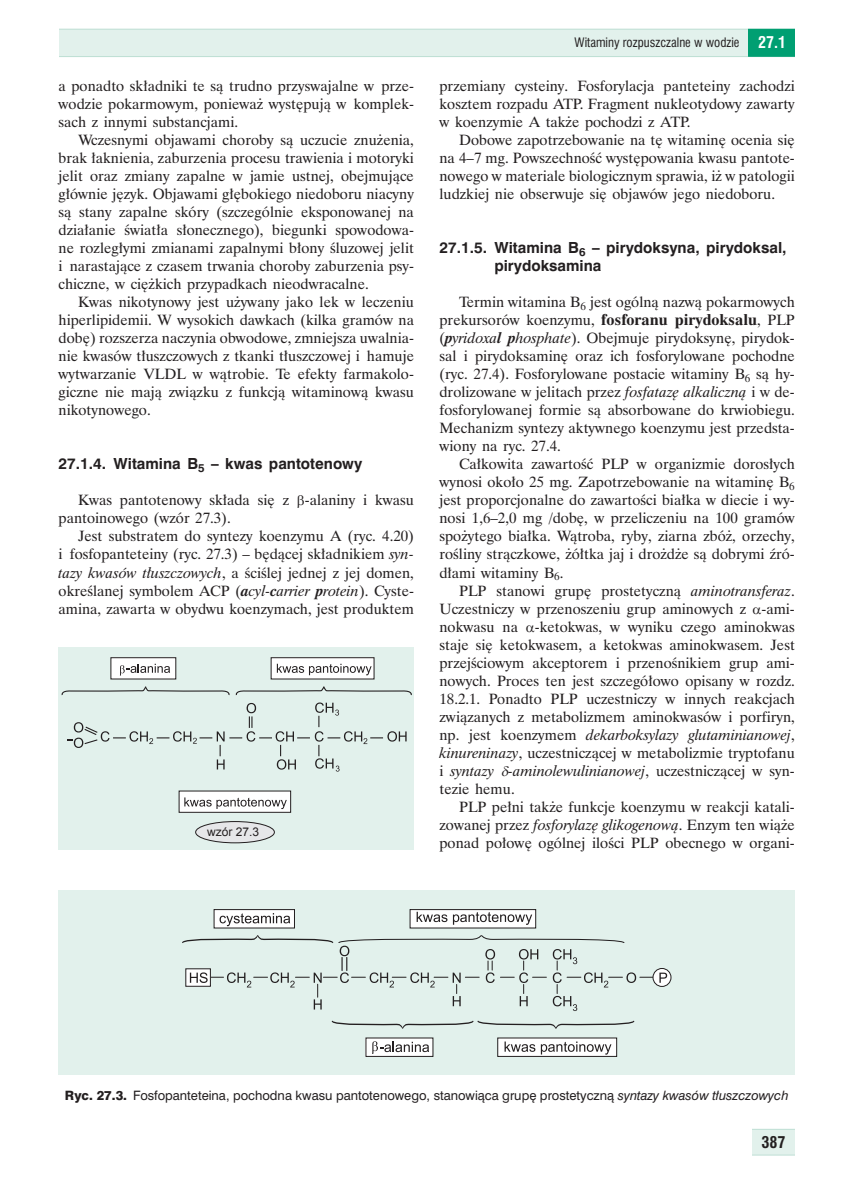
<style>
.page{position:relative;width:862px;height:1181px;background:#fff}
.page>*{position:absolute;margin:0;border:0;box-sizing:border-box;transform-origin:0 0}
.t1{font:700 15px "Swis 721 Cn PL";color:#231f20}
.t2{font:14.25px/18px "Dutch 801 Rm PL";color:#231f20;text-align:justify}
.t3{font:700 14.25px/18px "Swis 721 PL";color:#231f20}
.t4{font:12px "Swis 721 PL";color:#231f20}
.t5{font:12px "Swis 721 Cn PL";color:#231f20}
.t6{font:12px "Arial";color:#231f20}
.s1{font-style:italic}
.s2{font-weight:700;font-style:italic}
.s3{font-weight:700;font-size:15px;color:#fff}
.s4{font-weight:700}
.s5{font-family:"Swis 721 Hv PL"}
</style>
<div class="page">
<svg style="left:59px;top:29px;width:688px;height:28px;background:#dfefea"></svg>
<div style="left:748px;top:30px;width:51px;height:26px;background:#009f72"></div>
<div style="left:747px;top:29px;width:53px;height:28px;border:2px solid #009f72"></div>
<div style="left:794px;top:17px;width:67px;height:41px;background:#fff"></div>
<div style="left:748px;top:1128px;width:50px;height:26px;background:#e2f1ec"></div>
<div style="left:747px;top:1128px;width:51px;height:27px;border:1px solid #bedfd4"></div>
<div style="left:794px;top:1125px;width:30px;height:32px;background:#fff"></div>
<div style="left:722px;top:1124px;width:30px;height:34px;background:#fff"></div>
<div style="left:59px;top:647px;width:355px;height:203px;background:#e2f1ec"></div>
<div style="left:111px;top:657px;width:65px;height:21px;background:#fff"></div>
<div style="left:111px;top:657px;width:65px;height:22px;border:1px solid #231f20"></div>
<div style="left:271px;top:657px;width:103px;height:21px;background:#fff"></div>
<div style="left:271px;top:657px;width:103px;height:22px;border:1px solid #231f20"></div>
<svg style="left:68px;top:702px;width:338px;height:69px"></svg>
<svg style="left:61px;top:686px;width:351px;height:10px"></svg>
<div style="left:179px;top:790px;width:111px;height:22px;background:#fff"></div>
<svg style="left:184px;top:797px;width:103px;height:11px"></svg>
<svg style="left:277px;top:663px;width:94px;height:12px"></svg>
<svg style="left:120px;top:663px;width:50px;height:12px"></svg>
<div style="left:59px;top:890px;width:735px;height:184px;background:#e2f1ec"></div>
<div style="left:497px;top:1037px;width:119px;height:19px;background:linear-gradient(to right,#fff,#fff)"></div>
<div style="left:366px;top:1037px;width:67px;height:19px;background:linear-gradient(to right,#f5f5f5,#fff)"></div>
<div style="left:410px;top:909px;width:125px;height:18px;background:#fff"></div>
<div style="left:410px;top:909px;width:125px;height:18px;border:1px solid #231f20"></div>
<div style="left:214px;top:909px;width:80px;height:18px;background:#fff"></div>
<div style="left:214px;top:909px;width:80px;height:18px;border:1px solid #231f20"></div>
<svg style="left:219px;top:913px;width:71px;height:13px"></svg>
<svg style="left:416px;top:911px;width:116px;height:13px"></svg>
<svg style="left:504px;top:1041px;width:107px;height:13px"></svg>
<svg style="left:652px;top:968px;width:18px;height:18px"></svg>
<div style="left:652px;top:968px;width:18px;height:18px;border:1px solid #231f20;border-radius:50%"></div>
<svg style="left:659px;top:972px;width:8px;height:10px"></svg>
<svg style="left:182px;top:935px;width:471px;height:75px"></svg>
<svg style="left:372px;top:1041px;width:57px;height:12px"></svg>
<svg style="left:331px;top:1020px;width:303px;height:9px"></svg>
<div style="left:195px;top:821px;width:79px;height:21px;background:#e6e7e9;border-radius:50%"></div>
<div style="left:195px;top:821px;width:79px;height:21px;border:1px solid #231f20;border-radius:50%"></div>
<p class="t2" style="left:59px;top:77px;width:357px">a ponadto składniki te są trudno przyswajalne w prze&shy;wodzie pokarmowym, ponieważ występują w komplek&shy;sach z innymi substancjami.</p>
<p class="t2" style="left:59px;top:131px;width:357px;text-indent:19px">Wczesnymi objawami choroby są uczucie znużenia, brak łaknienia, zaburzenia procesu trawienia i motoryki jelit oraz zmiany zapalne w jamie ustnej, obejmujące głównie język. Objawami głębokiego niedoboru niacyny są stany zapalne skóry (szczególnie eksponowanej na działanie światła słonecznego), biegunki spowodowa&shy;ne rozległymi zmianami zapalnymi błony śluzowej jelit i narastające z czasem trwania choroby zaburzenia psy&shy;chiczne, w ciężkich przypadkach nieodwracalne.</p>
<p class="t2" style="left:59px;top:293px;width:357px;text-indent:20px">Kwas nikotynowy jest używany jako lek w leczeniu hiperlipidemii. W wysokich dawkach (kilka gramów na dobę) rozszerza naczynia obwodowe, zmniejsza uwalnia&shy;nie kwasów tłuszczowych z tkanki tłuszczowej i hamuje wytwarzanie VLDL w wątrobie. Te efekty farmakolo&shy;giczne nie mają związku z funkcją witaminową kwasu nikotynowego.</p>
<p class="t3" style="left:59px;top:454px;width:305px">27.1.4. Witamina B<sub>5</sub> – kwas pantotenowy</p>
<p class="t2" style="left:59px;top:491px;width:357px;text-indent:20px">Kwas pantotenowy składa się z -alaniny i kwasu pantoinowego (wzór 27.3).</p>
<p class="t2" style="left:59px;top:527px;width:357px;text-indent:19px">Jest substratem do syntezy koenzymu A (ryc. 4.20) i fosfopanteteiny (ryc. 27.3) – będącej składnikiem <span class="s1">syn&shy;tazy kwasów tłuszczowych</span>, a ściślej jednej z jej domen, określanej symbolem ACP (<span class="s2">a</span><span class="s1">cyl-</span><span class="s2">c</span><span class="s1">arrier</span> <span class="s2">p</span><span class="s1">rotein</span>). Cyste&shy;amina, zawarta w obydwu koenzymach, jest produktem</p>
<p class="t6" style="left:207px;top:823px;width:54px">wzór 27.3</p>
<p class="t5" style="left:574px;top:35px;width:213px">Witaminy rozpuszczalne w wodzie <span class="s3">27.1</span></p>
<p class="t2" style="left:439px;top:77px;width:357px">przemiany cysteiny. Fosforylacja panteteiny zachodzi kosztem rozpadu ATP. Fragment nukleotydowy zawarty w koenzymie A także pochodzi z ATP.</p>
<p class="t2" style="left:439px;top:131px;width:357px;text-indent:20px">Dobowe zapotrzebowanie na tę witaminę ocenia się na 4–7 mg. Powszechność występowania kwasu pantote&shy;nowego w materiale biologicznym sprawia, iż w patologii ludzkiej nie obserwuje się objawów jego niedoboru.</p>
<p class="t3" style="left:494px;top:238px;width:293px;text-indent:-55px">27.1.5. Witamina B<sub>6</sub> – pirydoksyna, pirydoksal, pirydoksamina</p>
<p class="t2" style="left:439px;top:293px;width:357px;text-indent:20px">Termin witamina B<sub>6</sub> jest ogólną nazwą pokarmowych prekursorów koenzymu, <span class="s4">fosforanu pirydoksalu</span>, PLP (<span class="s2">p</span><span class="s1">yridoxa</span><span class="s2">l p</span><span class="s1">hosphate</span>). Obejmuje pirydoksynę, pirydok&shy;sal i pirydoksaminę oraz ich fosforylowane pochodne (ryc. 27.4). Fosforylowane postacie witaminy B<sub>6</sub> są hy&shy;drolizowane w jelitach przez <span class="s1">fosfatazę alkaliczną</span> i w de&shy;fosforylowanej formie są absorbowane do krwiobiegu.<br>Mechanizm syntezy aktywnego koenzymu jest przedsta&shy;wiony na ryc. 27.4.</p>
<p class="t2" style="left:439px;top:455px;width:357px;text-indent:20px">Całkowita zawartość PLP w organizmie dorosłych wynosi około 25 mg. Zapotrzebowanie na witaminę B<sub>6 </sub>jest proporcjonalne do zawartości białka w diecie i wy&shy;nosi 1,6–2,0 mg /dobę, w przeliczeniu na 100 gramów spożytego białka. Wątroba, ryby, ziarna zbóż, orzechy, rośliny strączkowe, żółtka jaj i drożdże są dobrymi źró&shy;dłami witaminy B<sub>6</sub>.</p>
<p class="t2" style="left:439px;top:581px;width:357px;text-indent:20px">PLP stanowi grupę prostetyczną <span class="s1">aminotransferaz</span>.<br>Uczestniczy w przenoszeniu grup aminowych z -ami&shy;nokwasu na -ketokwas, w wyniku czego aminokwas staje się ketokwasem, a ketokwas aminokwasem. Jest przejściowym akceptorem i przenośnikiem grup ami&shy;nowych. Proces ten jest szczegółowo opisany w rozdz.<br>18.2.1. Ponadto PLP uczestniczy w innych reakcjach związanych z metabolizmem aminokwasów i porfiryn, np. jest koenzymem <span class="s1">dekarboksylazy glutaminianowej</span>, <span class="s1">kinureninazy</span>, uczestniczącej w metabolizmie tryptofanu i <span class="s1">syntazy -aminolewulinianowej</span>, uczestniczącej w syn&shy;tezie hemu.</p>
<p class="t2" style="left:439px;top:797px;width:357px;text-indent:20px">PLP pełni także funkcje koenzymu w reakcji katali&shy;zowanej przez <span class="s1">fosforylazę glikogenową</span>. Enzym ten wiąże ponad połowę ogólnej ilości PLP obecnego w organi-</p>
<p class="t4" style="left:65px;top:1087px;width:725px"><span class="s5">Ryc. 27.3.</span> Fosfopanteteina, pochodna kwasu pantotenowego, stanowiąca grupę prostetyczną <span class="s1">syntazy kwasów tłuszczowych</span></p>
<p class="t1" style="left:761px;top:1132px;width:26px">387</p>
</div>
